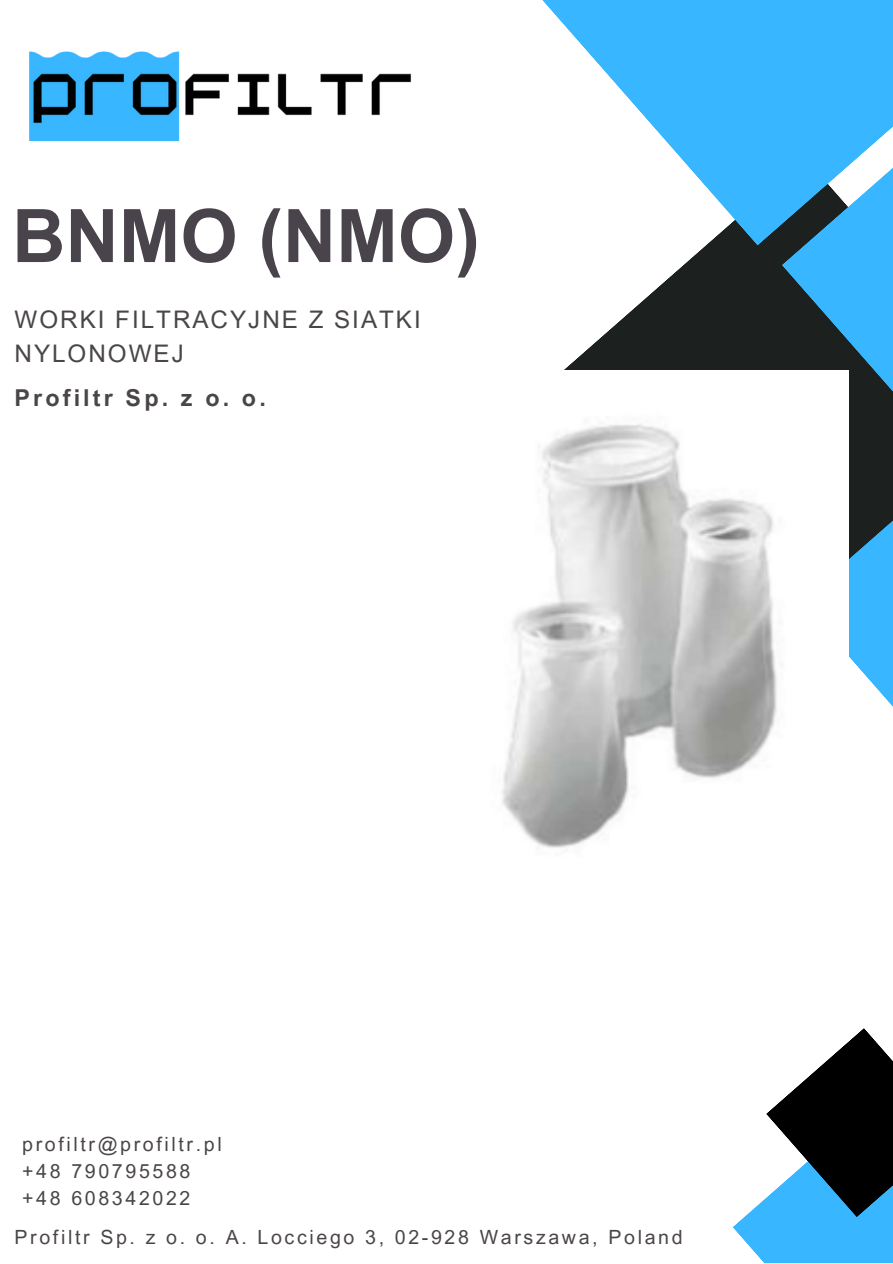
<style>
.page{position:relative;width:893px;height:1264px;background:#fff}
.page>*{position:absolute;margin:0;border:0;box-sizing:border-box;transform-origin:0 0}
.t1{font:700 73.8px "Arial MT Pro";color:#49444b}
.t2{font:24.15px/33.8px "Arial MT Pro";letter-spacing:.08em;color:#4a4549}
.t3{font:700 23.25px "Arial MT Pro";letter-spacing:.135em;color:#4a4549}
.t4{font:19.5px "Arial MT Pro";letter-spacing:.135em;color:#4a4549}
</style>
<div class="page">
<svg style="left:733px;top:1028px;width:159px;height:234px"></svg>
<svg style="left:564px;top:246px;width:328px;height:244px;fill:#1c2120"></svg>
<svg style="left:781px;top:246px;width:111px;height:151px;background:#2c77a1"></svg>
<svg style="left:849px;top:490px;width:43px;height:216px;background:#489bcb"></svg>
<svg style="left:542px;top:0;width:350px;height:246px;fill:#38b6ff"></svg>
<img style="left:29px;top:51px;width:382px;height:91px">
<img style="left:502px;top:370px;width:346px;height:478px">
<p class="t1" style="left:12px;top:208px;width:469px">BNMO (NMO)</p>
<p class="t2" style="left:15px;top:305px;width:408px">WORKI FILTRACYJNE Z SIATKI<br>NYLONOWEJ</p>
<p class="t3" style="left:15px;top:389px;width:253px">Profiltr Sp. z o. o.</p>
<p class="t4" style="left:22px;top:1136px;width:201px">profiltr@profiltr.pl</p>
<p class="t4" style="left:22px;top:1163px;width:170px">+48 790795588</p>
<p class="t4" style="left:22px;top:1190px;width:170px">+48 608342022</p>
<p class="t4" style="left:15px;top:1229px;width:669px">Profiltr Sp. z o. o. A. Locciego 3, 02-928 Warszawa, Poland</p>
</div>
